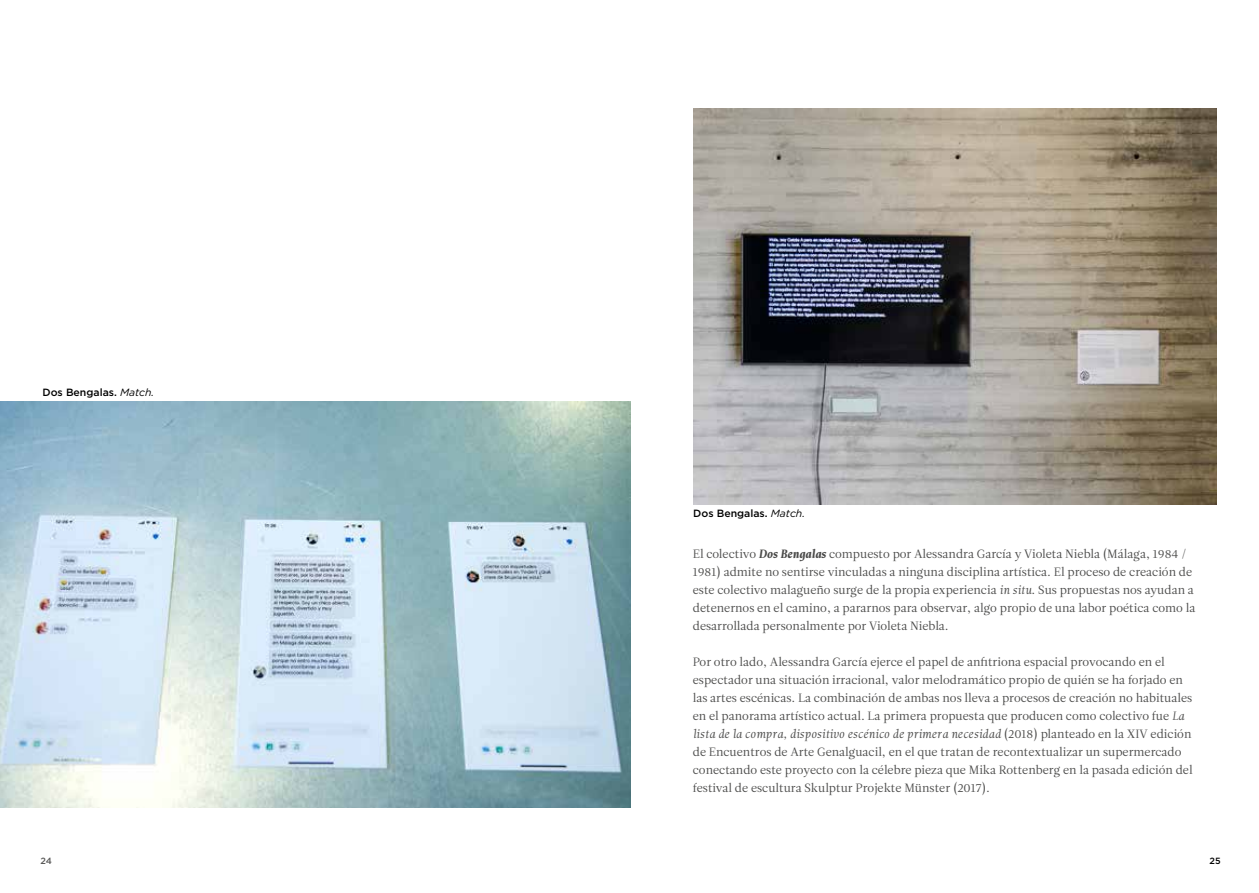
<style>
.page{position:relative;width:1259px;height:893px;background:#fff}
.page>*{position:absolute;margin:0;border:0;box-sizing:border-box;transform-origin:0 0}
.t1{font:12px/18px "Leitura Roman 1";color:#4a4a49}
.t2{font:12px "Leitura Italic 1";color:#4a4a49}
.t3{font:500 10.5px "Gotham HTF";color:#000}
.t4{font:500 9px "Gotham HTF";color:#575756}
.t5{font:500 9px "Gotham HTF";color:#000}
.s1{font-weight:400;font-style:italic}
.s2{font-family:"Leitura Italic 4"}
.s3{font-family:"Leitura Italic 1"}
.s4{font-family:"Leitura Roman 1"}
</style>
<div class="page">
<img style="left:0;top:401px;width:630px;height:407px">
<img style="left:693px;top:108px;width:523px;height:396px">
<p class="t3" style="left:43px;top:386px;width:113px">Dos Bengalas. <span class="s1">Match.</span></p>
<p class="t3" style="left:693px;top:508px;width:113px">Dos Bengalas. <span class="s1">Match.</span></p>
<p class="t1" style="left:693px;top:545px;width:504px">El colectivo <span class="s2">Dos Bengalas</span> compuesto por Alessandra García y Violeta Niebla (Málaga, 1984 / 1981) admite no sentirse vinculadas a ninguna disciplina artística. El proceso de creación de este colectivo malagueño surge de la propia experiencia <span class="s3">in situ</span>. Sus propuestas nos ayudan a detenernos en el camino, a pararnos para observar, algo propio de una labor poética como la desarrollada personalmente por Violeta Niebla.</p>
<p class="t1" style="left:693px;top:653px;width:501px">Por otro lado, Alessandra García ejerce el papel de anfitriona espacial provocando en el espectador una situación irracional, valor melodramático propio de quién se ha forjado en las artes escénicas. La combinación de ambas nos lleva a procesos de creación no habituales en el panorama artístico actual. La primera propuesta que producen como colectivo fue <span class="s3">La</span></p>
<p class="t2" style="left:693px;top:727px;width:500px">lista de la compra, dispositivo escénico de primera necesidad <span class="s4">(2018) planteado en la XIV edición</span></p>
<p class="t1" style="left:693px;top:743px;width:501px">de Encuentros de Arte Genalguacil, en el que tratan de recontextualizar un supermercado conectando este proyecto con la célebre pieza que Mika Rottenberg en la pasada edición del festival de escultura Skulptur Projekte Münster (2017).</p>
<p class="t4" style="left:40px;top:856px;width:13px">24</p>
<p class="t5" style="left:1209px;top:856px;width:13px">25</p>
</div>
